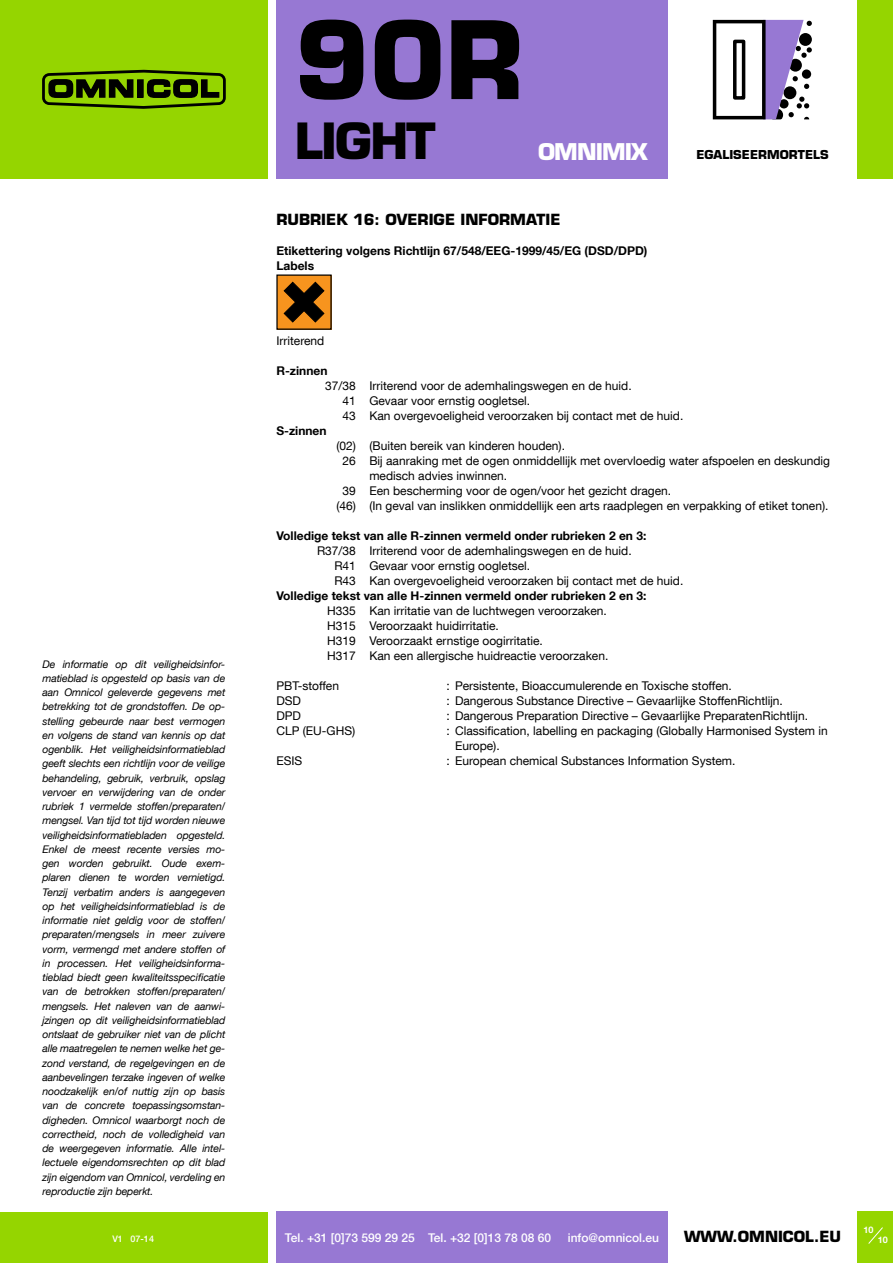
<style>
.page{position:relative;width:893px;height:1263px;background:#fff}
.page>*{position:absolute;margin:0;border:0;box-sizing:border-box;transform-origin:0 0}
.t1{font:700 105.15px "Eurostile";color:#000}
.t2{font:700 48.6px "Eurostile";letter-spacing:-.04em;color:#000}
.t3{font:700 22.5px "Eurostile";letter-spacing:-.04em;color:#fff}
.t4{font:700 15px "Eurostile";color:#000}
.t5{font:12px/15px "Helvetica Neue LT Com";color:#000}
.t6{font:700 12px/15px "Helvetica Neue LT Com";color:#000}
.t7{font:500 12px "Helvetica Neue LT Com";color:#fff}
.t8{font:700 12px "Eurostile";color:#000}
.t9{font:italic 10.5px/14.2px "Helvetica Neue LT Com";letter-spacing:-.01em;color:#000;text-align:justify}
.t10{font:500 9px "Helvetica Neue LT Com";color:#fff}
.t11{font:700 9px "Helvetica Neue LT Com";color:#fff}
</style>
<div class="page">
<div style="left:0;top:0;width:268px;height:179px;background:#95d500"></div>
<div style="left:42px;top:73px;width:184px;height:32px;border:3px solid #000;border-radius:6px"></div>
<svg style="left:48px;top:79px;width:86px;height:19px"></svg>
<div style="left:138px;top:80px;width:5px;height:17px;background:#000"></div>
<div style="left:137px;top:79px;width:7px;height:19px;border:1px solid #000"></div>
<svg style="left:146px;top:79px;width:74px;height:19px"></svg>
<div style="left:0;top:1212px;width:268px;height:51px;background:#95d500"></div>
<div style="left:276px;top:1212px;width:392px;height:51px;background:#9778d3"></div>
<div style="left:857px;top:1211px;width:36px;height:52px;background:#95d500"></div>
<div style="left:857px;top:0;width:36px;height:179px;background:#95d500"></div>
<div style="left:276px;top:0;width:392px;height:179px;background:#9778d3"></div>
<svg style="left:713px;top:20px;width:99px;height:99px"></svg>
<div style="left:735px;top:41px;width:9px;height:57px;background:#fff"></div>
<div style="left:733px;top:40px;width:12px;height:60px;border:4px solid #000"></div>
<svg style="left:868px;top:1227px;width:15px;height:17px"></svg>
<div style="left:277px;top:275px;width:54px;height:54px;background:#f7941e"></div>
<svg style="left:283px;top:281px;width:42px;height:42px"></svg>
<h1 class="t1" style="left:294px;top:-5px;width:231px">90R</h1>
<h2 class="t2" style="left:295px;top:111px;width:142px">LIGHT</h2>
<h3 class="t3" style="left:538px;top:138px;width:111px">OMNIMIX</h3>
<h3 class="t4" style="left:276px;top:210px;width:286px">RUBRIEK 16: OVERIGE INFORMATIE</h3>
<p class="t6" style="left:276px;top:243px;width:373px">Etikettering volgens Richtlijn 67/548/EEG-1999/45/EG (DSD/DPD)<br>Labels</p>
<p class="t8" style="left:696px;top:147px;width:134px">EGALISEERMORTELS</p>
<p class="t9" style="left:43px;top:656px;width:184px">De informatie op dit veiligheidsinfor&shy;matieblad is opgesteld op basis van de aan Omnicol geleverde gegevens met betrekking tot de grondstoffen. De op&shy;stelling gebeurde naar best vermogen en volgens de stand van kennis op dat ogenblik. Het veiligheidsinformatieblad geeft slechts een richtlijn voor de veilige behandeling, gebruik, verbruik, opslag vervoer en verwijdering van de onder rubriek 1 vermelde stoffen/preparaten/ mengsel. Van tijd tot tijd worden nieuwe veiligheidsinformatiebladen opgesteld.<br>Enkel de meest recente versies mo&shy;gen worden gebruikt. Oude exem&shy;plaren dienen te worden vernietigd.<br>Tenzij verbatim anders is aangegeven op het veiligheidsinformatieblad is de informatie niet geldig voor de stoffen/ preparaten/mengsels in meer zuivere vorm, vermengd met andere stoffen of in processen. Het veiligheidsinforma&shy;tieblad biedt geen kwaliteitsspecificatie van de betrokken stoffen/preparaten/ mengsels. Het naleven van de aanwi&shy;jzingen op dit veiligheidsinformatieblad ontslaat de gebruiker niet van de plicht alle maatregelen te nemen welke het ge&shy;zond verstand, de regelgevingen en de aanbevelingen terzake ingeven of welke noodzakelijk en/of nuttig zijn op basis van de concrete toepassingsomstan&shy;digheden. Omnicol waarborgt noch de correctheid, noch de volledigheid van de weergegeven informatie. Alle intel&shy;lectuele eigendomsrechten op dit blad zijn eigendom van Omnicol, verdeling en reproductie zijn beperkt.</p>
<p class="t5" style="left:276px;top:333px;width:49px">Irriterend</p>
<p class="t6" style="left:276px;top:363px;width:53px">R-zinnen</p>
<p class="t5" style="left:343px;top:378px;width:342px;text-indent:-17px">37/38 Irriterend voor de ademhalingswegen en de huid.<br>41 Gevaar voor ernstig oogletsel.<br>43 Kan overgevoeligheid veroorzaken bij contact met de huid.</p>
<p class="t6" style="left:276px;top:423px;width:52px">S-zinnen</p>
<p class="t5" style="left:336px;top:438px;width:230px">(02) (Buiten bereik van kinderen houden).</p>
<p class="t5" style="left:343px;top:453px;width:489px">26 Bij aanraking met de ogen onmiddellijk met overvloedig water afspoelen en deskundig</p>
<p class="t5" style="left:369px;top:468px;width:139px">medisch advies inwinnen.</p>
<p class="t5" style="left:343px;top:483px;width:330px">39 Een bescherming voor de ogen/voor het gezicht dragen.</p>
<p class="t5" style="left:336px;top:498px;width:494px">(46) (In geval van inslikken onmiddellijk een arts raadplegen en verpakking of etiket tonen).</p>
<p class="t6" style="left:276px;top:528px;width:371px">Volledige tekst van alle R-zinnen vermeld onder rubrieken 2 en 3:</p>
<p class="t5" style="left:334px;top:543px;width:351px;text-indent:-17px">R37/38 Irriterend voor de ademhalingswegen en de huid.<br>R41 Gevaar voor ernstig oogletsel.<br>R43 Kan overgevoeligheid veroorzaken bij contact met de huid.</p>
<p class="t6" style="left:276px;top:588px;width:372px">Volledige tekst van alle H-zinnen vermeld onder rubrieken 2 en 3:</p>
<p class="t5" style="left:327px;top:603px;width:283px">H335 Kan irritatie van de luchtwegen veroorzaken.<br>H315 Veroorzaakt huidirritatie.<br>H319 Veroorzaakt ernstige oogirritatie.<br>H317 Kan een allergische huidreactie veroorzaken.</p>
<p class="t5" style="left:276px;top:678px;width:64px">PBT-stoffen</p>
<p class="t5" style="left:446px;top:678px;width:287px">: Persistente, Bioaccumulerende en Toxische stoffen.</p>
<p class="t5" style="left:276px;top:693px;width:26px">DSD</p>
<p class="t5" style="left:446px;top:693px;width:338px">: Dangerous Substance Directive – Gevaarlijke StoffenRichtlijn.</p>
<p class="t5" style="left:276px;top:708px;width:26px">DPD</p>
<p class="t5" style="left:446px;top:708px;width:363px">: Dangerous Preparation Directive – Gevaarlijke PreparatenRichtlijn.</p>
<p class="t5" style="left:276px;top:723px;width:80px">CLP (EU-GHS)</p>
<p class="t5" style="left:455px;top:723px;width:374px;text-indent:-9px">: Classification, labelling en packaging (Globally Harmonised System in<br>Europe).</p>
<p class="t5" style="left:276px;top:753px;width:27px">ESIS</p>
<p class="t5" style="left:446px;top:753px;width:291px">: European chemical Substances Information System.</p>
<p class="t10" style="left:112px;top:1233px;width:43px">V1 07-14</p>
<p class="t7" style="left:285px;top:1230px;width:268px">Tel. +31 [0]73 599 29 25 Tel. +32 [0]13 78 08 60</p>
<p class="t7" style="left:568px;top:1230px;width:93px">info@omnicol.eu</p>
<h3 class="t4" style="left:684px;top:1227px;width:159px">WWW.OMNICOL.EU</h3>
<p class="t11" style="left:863px;top:1224px;width:12px">10</p>
<p class="t11" style="left:878px;top:1234px;width:12px">10</p>
</div>
